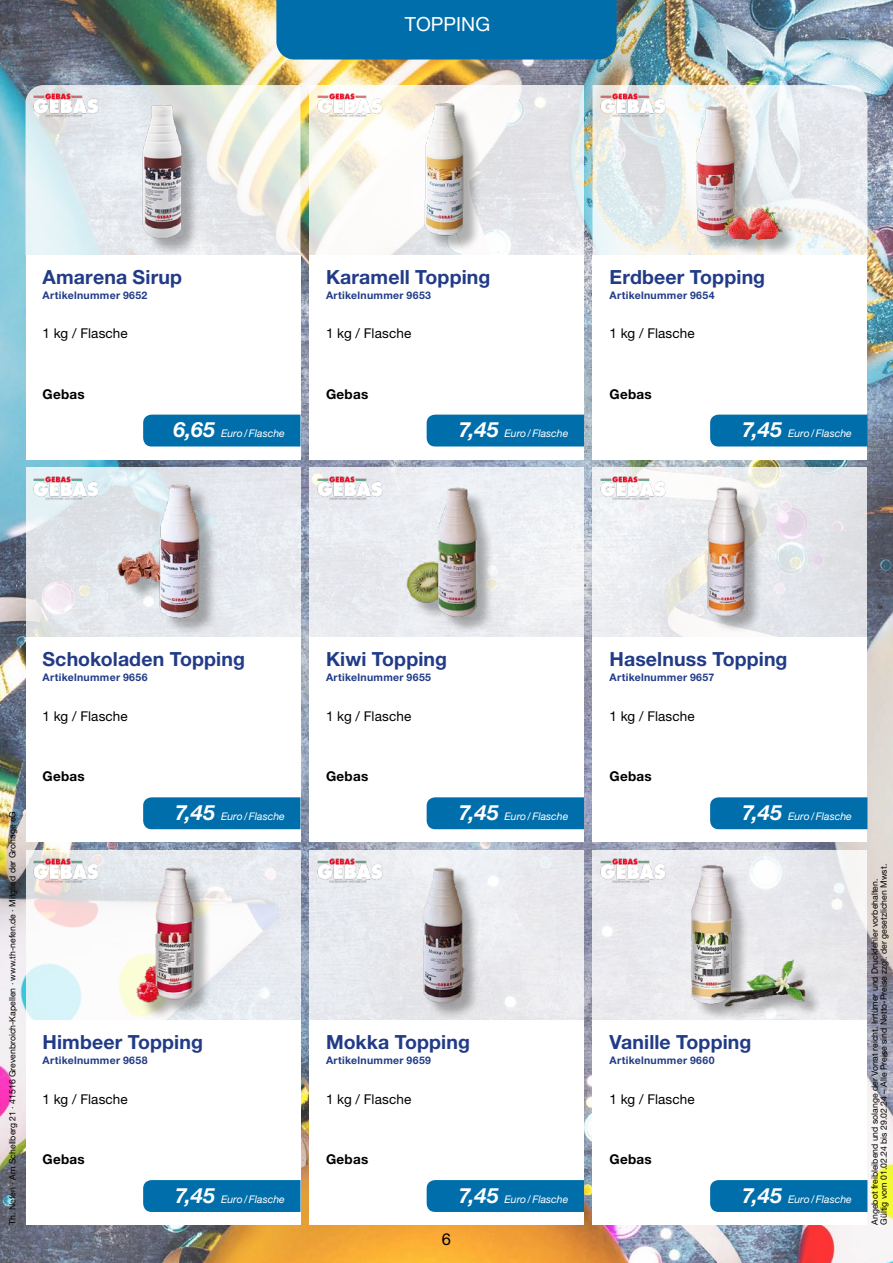
<style>
.page{position:relative;width:893px;height:1263px;background:#fff}
.page>*{position:absolute;margin:0;border:0;box-sizing:border-box;transform-origin:0 0}
.t1{font:700 19.5px "Helvetica Neue LT Std";letter-spacing:.005em;color:#213b87}
.t2{font:19.5px "Helvetica Neue LT Std";color:#fff}
.t3{font:16.5px "Helvetica Neue LT Std";color:#000}
.t4{font:13.5px "Helvetica Neue LT Std";letter-spacing:.01em;color:#000}
.t5{font:700 13.5px "Helvetica Neue LT Std";letter-spacing:.02em;color:#000}
.t6{font:700 10.5px "Helvetica Neue LT Std";letter-spacing:.03em;color:#213b87}
.t7{font:italic 10.5px "Helvetica Neue LT Std";color:#fff}
.t8{font:8.7px/9px "Helvetica Neue LT Std";color:#000}
.s1{font-weight:700;font-size:21px}
</style>
<div class="page">
<img style="left:0;top:0;width:893px;height:1263px">
<div style="left:276px;top:0;width:341px;height:60px;background:#006eab"></div>
<svg style="left:26px;top:85px;width:274px;height:170px;background:#e6ecea"></svg>
<div style="left:26px;top:255px;width:274px;height:204px;background:#fff"></div>
<div style="left:143px;top:415px;width:157px;height:31px;background:#006eab"></div>
<div style="left:145px;top:109px;width:55px;height:146px;background:#000;opacity:.3"></div>
<img style="left:72px;top:101px;width:187px;height:140px">
<img style="left:33px;top:92px;width:68px;height:26px">
<svg style="left:309px;top:85px;width:275px;height:170px"></svg>
<div style="left:309px;top:255px;width:275px;height:204px;background:#fff"></div>
<div style="left:427px;top:415px;width:157px;height:31px;background:#006eab"></div>
<div style="left:428px;top:106px;width:54px;height:146px;background:#000;opacity:.3"></div>
<img style="left:347px;top:96px;width:199px;height:150px">
<img style="left:316px;top:92px;width:68px;height:26px">
<svg style="left:592px;top:85px;width:275px;height:170px"></svg>
<div style="left:592px;top:255px;width:275px;height:204px;background:#fff"></div>
<div style="left:710px;top:415px;width:157px;height:31px;background:#006eab"></div>
<div style="left:699px;top:110px;width:101px;height:145px;background:#000;opacity:.3"></div>
<img style="left:620px;top:99px;width:196px;height:147px">
<img style="left:600px;top:92px;width:68px;height:26px">
<svg style="left:26px;top:468px;width:274px;height:170px;background:#e4e8ec"></svg>
<div style="left:26px;top:638px;width:274px;height:204px;background:#fff"></div>
<div style="left:143px;top:797px;width:157px;height:32px;background:#006eab"></div>
<div style="left:121px;top:487px;width:96px;height:148px;background:#000;opacity:.3"></div>
<img style="left:81px;top:476px;width:203px;height:152px">
<img style="left:33px;top:475px;width:68px;height:25px">
<div style="left:309px;top:468px;width:275px;height:170px;background:#ebedf1"></div>
<div style="left:309px;top:638px;width:275px;height:204px;background:#fff"></div>
<div style="left:427px;top:797px;width:157px;height:32px;background:#006eab"></div>
<div style="left:410px;top:490px;width:84px;height:144px;background:#000;opacity:.3"></div>
<img style="left:362px;top:486px;width:193px;height:138px">
<img style="left:316px;top:475px;width:68px;height:25px">
<svg style="left:592px;top:468px;width:275px;height:170px;fill:#e8eaed"></svg>
<div style="left:592px;top:638px;width:275px;height:204px;background:#fff"></div>
<div style="left:710px;top:797px;width:157px;height:32px;background:#006eab"></div>
<div style="left:710px;top:490px;width:53px;height:143px;background:#000;opacity:.3"></div>
<img style="left:630px;top:479px;width:196px;height:147px">
<img style="left:600px;top:475px;width:68px;height:25px">
<svg style="left:26px;top:850px;width:274px;height:170px"></svg>
<div style="left:26px;top:1020px;width:274px;height:205px;background:#fff"></div>
<div style="left:143px;top:1180px;width:157px;height:32px;background:#006eab"></div>
<div style="left:139px;top:870px;width:73px;height:150px;background:#000;opacity:.3"></div>
<img style="left:77px;top:859px;width:200px;height:151px">
<img style="left:33px;top:858px;width:68px;height:25px">
<div style="left:309px;top:850px;width:275px;height:170px;background:#e9ebef"></div>
<div style="left:309px;top:1020px;width:275px;height:205px;background:#fff"></div>
<div style="left:427px;top:1180px;width:157px;height:32px;background:#006eab"></div>
<div style="left:426px;top:870px;width:56px;height:150px;background:#000;opacity:.3"></div>
<img style="left:365px;top:859px;width:180px;height:153px">
<img style="left:317px;top:858px;width:67px;height:25px">
<div style="left:592px;top:850px;width:275px;height:170px;background:linear-gradient(to bottom,#ececef,#e8e8ec)"></div>
<div style="left:592px;top:1020px;width:275px;height:205px;background:#fff"></div>
<div style="left:710px;top:1180px;width:157px;height:32px;background:#006eab"></div>
<div style="left:693px;top:868px;width:130px;height:152px;background:#000;opacity:.3"></div>
<img style="left:608px;top:857px;width:212px;height:158px">
<img style="left:600px;top:858px;width:68px;height:25px">
<h1 class="t2" style="left:405px;top:12px;width:87px">TOPPING</h1>
<h1 class="t1" style="left:43px;top:264px;width:141px">Amarena Sirup</h1>
<p class="t6" style="left:43px;top:288px;width:106px">Artikelnummer 9652</p>
<h1 class="t1" style="left:326px;top:264px;width:166px">Karamell Topping</h1>
<p class="t6" style="left:326px;top:288px;width:107px">Artikelnummer 9653</p>
<h1 class="t1" style="left:609px;top:264px;width:157px">Erdbeer Topping</h1>
<p class="t6" style="left:609px;top:288px;width:107px">Artikelnummer 9654</p>
<h3 class="t4" style="left:43px;top:326px;width:87px">1 kg / Flasche</h3>
<h3 class="t4" style="left:326px;top:326px;width:87px">1 kg / Flasche</h3>
<h3 class="t4" style="left:609px;top:326px;width:87px">1 kg / Flasche</h3>
<h3 class="t5" style="left:43px;top:386px;width:44px">Gebas</h3>
<h3 class="t5" style="left:326px;top:386px;width:44px">Gebas</h3>
<h3 class="t5" style="left:609px;top:386px;width:44px">Gebas</h3>
<p class="t7" style="left:173px;top:427px;width:113px"><span class="s1">6,65</span> Euro/Flasche</p>
<p class="t7" style="left:459px;top:427px;width:111px"><span class="s1">7,45</span> Euro/Flasche</p>
<p class="t7" style="left:742px;top:427px;width:111px"><span class="s1">7,45</span> Euro/Flasche</p>
<p class="t8" style="left:8px;top:1225px;width:415px;rotate:-90deg">Th. Nefen · Am Schellberg 21 · 41516 Grevenbroich-Kapellen · www.th-nefen.de · Mitglied der Grohage eG</p>
<h1 class="t1" style="left:43px;top:647px;width:204px">Schokoladen Topping</h1>
<p class="t6" style="left:43px;top:671px;width:107px">Artikelnummer 9656</p>
<h3 class="t4" style="left:43px;top:708px;width:87px">1 kg / Flasche</h3>
<h3 class="t5" style="left:43px;top:768px;width:44px">Gebas</h3>
<p class="t7" style="left:175px;top:810px;width:111px"><span class="s1">7,45</span> Euro/Flasche</p>
<h1 class="t1" style="left:43px;top:1030px;width:162px">Himbeer Topping</h1>
<p class="t6" style="left:43px;top:1054px;width:107px">Artikelnummer 9658</p>
<h3 class="t4" style="left:43px;top:1091px;width:87px">1 kg / Flasche</h3>
<h3 class="t5" style="left:43px;top:1151px;width:44px">Gebas</h3>
<p class="t7" style="left:175px;top:1193px;width:111px"><span class="s1">7,45</span> Euro/Flasche</p>
<h1 class="t1" style="left:326px;top:647px;width:123px">Kiwi Topping</h1>
<p class="t6" style="left:326px;top:671px;width:107px">Artikelnummer 9655</p>
<h1 class="t1" style="left:609px;top:647px;width:180px">Haselnuss Topping</h1>
<p class="t6" style="left:609px;top:671px;width:106px">Artikelnummer 9657</p>
<h3 class="t4" style="left:326px;top:708px;width:87px">1 kg / Flasche</h3>
<h3 class="t4" style="left:609px;top:708px;width:87px">1 kg / Flasche</h3>
<h3 class="t5" style="left:326px;top:768px;width:44px">Gebas</h3>
<h3 class="t5" style="left:609px;top:768px;width:44px">Gebas</h3>
<p class="t7" style="left:459px;top:810px;width:111px"><span class="s1">7,45</span> Euro/Flasche</p>
<p class="t7" style="left:742px;top:810px;width:111px"><span class="s1">7,45</span> Euro/Flasche</p>
<h1 class="t1" style="left:326px;top:1030px;width:145px">Mokka Topping</h1>
<p class="t6" style="left:326px;top:1054px;width:107px">Artikelnummer 9659</p>
<h3 class="t4" style="left:326px;top:1091px;width:87px">1 kg / Flasche</h3>
<h3 class="t5" style="left:326px;top:1151px;width:44px">Gebas</h3>
<p class="t7" style="left:459px;top:1193px;width:111px"><span class="s1">7,45</span> Euro/Flasche</p>
<h1 class="t1" style="left:609px;top:1030px;width:143px">Vanille Topping</h1>
<p class="t6" style="left:609px;top:1054px;width:107px">Artikelnummer 9660</p>
<h3 class="t4" style="left:609px;top:1091px;width:87px">1 kg / Flasche</h3>
<h3 class="t5" style="left:609px;top:1151px;width:44px">Gebas</h3>
<p class="t7" style="left:742px;top:1193px;width:111px"><span class="s1">7,45</span> Euro/Flasche</p>
<p class="t8" style="left:870px;top:1225px;width:362px;rotate:-90deg">Angebot freibleibend und solange der Vorrat reicht. Irrtümer und Druckfehler vorbehalten.<br>Gültig vom 01.02.24 bis 29.02.24 – Alle Preise sind Netto-Preise zzgl. der gesetzlichen Mwst.</p>
<h2 class="t3" style="left:442px;top:1229px;width:11px">6</h2>
</div>
